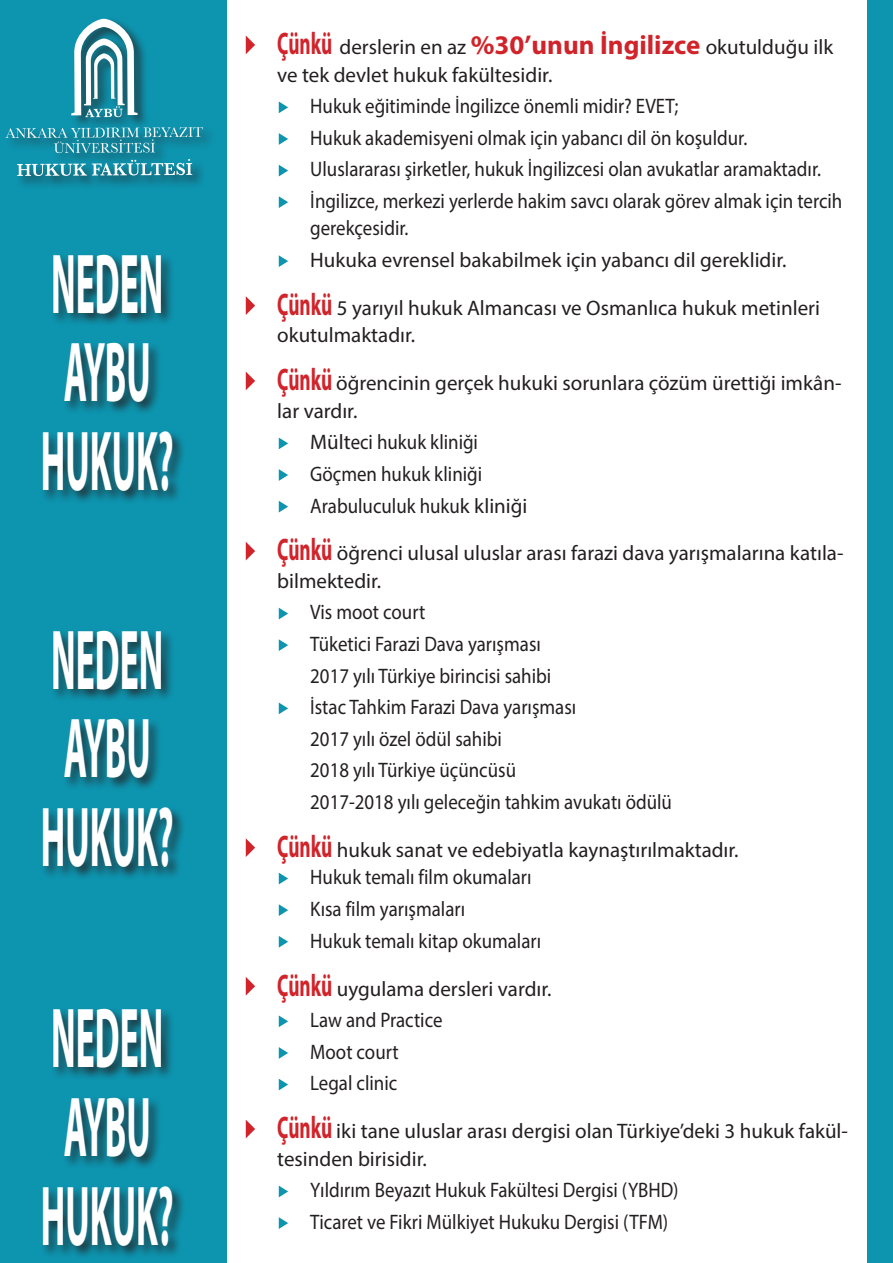
<style>
.page{position:relative;width:893px;height:1263px;background:#fff}
.page>*{position:absolute;margin:0;border:0;box-sizing:border-box;transform-origin:0 0}
.t1{font:700 85.65px/88.7px "Myriad Pro";color:#fff;scale:.42 1}
.t2{font:21px/27.3px "Myriad Pro";color:#231f20;scale:.9 1}
.t3{font:21px/27.3px "Myriad Pro";color:#231f20}
.s1{font-weight:700;font-size:31.2px;color:#d1232a}
.s2{font-weight:700;font-size:27px;color:#d1232a}
</style>
<div class="page">
<div style="left:867px;top:0;width:26px;height:1263px;background:#0d94af"></div>
<hr style="left:0;top:0;width:1px;height:1263px;background:#0d94af">
<div style="left:1px;top:0;width:225px;height:1263px;background:#0d94af"></div>
<hr style="left:226px;top:0;width:1px;height:1263px;background:#0d94af">
<div style="left:41px;top:1007px;width:146px;height:252px;background:#231f20;opacity:.75"></div>
<div style="left:41px;top:628px;width:146px;height:253px;background:#231f20;opacity:.75"></div>
<div style="left:41px;top:252px;width:146px;height:253px;background:#231f20;opacity:.75"></div>
<div style="left:5px;top:17px;width:211px;height:173px;background:#231f20;opacity:.75"></div>
<svg style="left:71px;top:19px;width:67px;height:98px;background:#73adb9"></svg>
<svg style="left:6px;top:127px;width:197px;height:26px"></svg>
<svg style="left:17px;top:159px;width:175px;height:17px"></svg>
<svg style="left:246px;top:36px;width:9px;height:18px"></svg>
<svg style="left:279px;top:101px;width:9px;height:12px"></svg>
<svg style="left:279px;top:133px;width:9px;height:12px"></svg>
<svg style="left:279px;top:165px;width:9px;height:11px"></svg>
<svg style="left:279px;top:196px;width:9px;height:12px"></svg>
<svg style="left:279px;top:255px;width:9px;height:12px"></svg>
<svg style="left:246px;top:296px;width:9px;height:19px"></svg>
<svg style="left:246px;top:372px;width:9px;height:18px"></svg>
<svg style="left:279px;top:437px;width:9px;height:12px"></svg>
<svg style="left:279px;top:469px;width:9px;height:12px"></svg>
<svg style="left:279px;top:501px;width:9px;height:11px"></svg>
<svg style="left:246px;top:542px;width:9px;height:18px"></svg>
<svg style="left:279px;top:608px;width:9px;height:11px"></svg>
<svg style="left:279px;top:639px;width:9px;height:12px"></svg>
<svg style="left:279px;top:702px;width:9px;height:12px"></svg>
<svg style="left:246px;top:838px;width:9px;height:19px"></svg>
<svg style="left:279px;top:873px;width:9px;height:11px"></svg>
<svg style="left:279px;top:904px;width:9px;height:12px"></svg>
<svg style="left:279px;top:936px;width:9px;height:12px"></svg>
<svg style="left:246px;top:977px;width:9px;height:18px"></svg>
<svg style="left:279px;top:1015px;width:9px;height:12px"></svg>
<svg style="left:279px;top:1047px;width:9px;height:12px"></svg>
<svg style="left:279px;top:1079px;width:9px;height:11px"></svg>
<svg style="left:246px;top:1120px;width:9px;height:18px"></svg>
<svg style="left:279px;top:1185px;width:9px;height:12px"></svg>
<svg style="left:279px;top:1217px;width:9px;height:12px"></svg>
<h1 class="t1" style="left:41px;top:237px;width:318px">NEDEN<br>AYBU<br>HUKUK?</h1>
<h1 class="t1" style="left:41px;top:613px;width:318px">NEDEN<br>AYBU<br>HUKUK?</h1>
<h1 class="t1" style="left:41px;top:991px;width:318px">NEDEN<br>AYBU<br>HUKUK?</h1>
<p class="t3" style="left:277px;top:33px;width:557px"><span class="s1">Çünkü</span> derslerin en az <span class="s2">%30’unun İngilizce</span> okutulduğu ilk ve tek devlet hukuk fakültesidir.</p>
<p class="t2" style="left:310px;top:92px;width:410px">Hukuk eğitiminde İngilizce önemli midir? EVET;</p>
<p class="t2" style="left:310px;top:124px;width:487px">Hukuk akademisyeni olmak için yabancı dil ön koşuldur.</p>
<p class="t2" style="left:310px;top:155px;width:569px">Uluslararası şirketler, hukuk İngilizcesi olan avukatlar aramaktadır.</p>
<p class="t2" style="left:310px;top:187px;width:593px">İngilizce, merkezi yerlerde hakim savcı olarak görev almak için tercih gerekçesidir.</p>
<p class="t3" style="left:310px;top:246px;width:478px">Hukuka evrensel bakabilmek için yabancı dil gereklidir.</p>
<p class="t3" style="left:277px;top:294px;width:544px"><span class="s1">Çünkü</span> 5 yarıyıl hukuk Almancası ve Osmanlıca hukuk metinleri okutulmaktadır.</p>
<p class="t3" style="left:277px;top:369px;width:566px"><span class="s1">Çünkü</span> öğrencinin gerçek hukuki sorunlara çözüm ürettiği imkân&shy;lar vardır.</p>
<p class="t3" style="left:310px;top:428px;width:169px">Mülteci hukuk kliniği</p>
<p class="t2" style="left:310px;top:460px;width:192px">Göçmen hukuk kliniği</p>
<p class="t2" style="left:310px;top:491px;width:243px">Arabuluculuk hukuk kliniği</p>
<p class="t3" style="left:277px;top:539px;width:568px"><span class="s1">Çünkü</span> öğrenci ulusal uluslar arası farazi dava yarışmalarına katıla&shy;bilmektedir.</p>
<p class="t2" style="left:310px;top:598px;width:129px">Vis moot court</p>
<p class="t2" style="left:310px;top:630px;width:258px">Tüketici Farazi Dava yarışması</p>
<p class="t2" style="left:310px;top:662px;width:269px">2017 yılı Türkiye birincisi sahibi</p>
<p class="t2" style="left:310px;top:693px;width:297px">İstac Tahkim Farazi Dava yarışması</p>
<p class="t2" style="left:310px;top:725px;width:215px">2017 yılı özel ödül sahibi</p>
<p class="t2" style="left:310px;top:756px;width:230px">2018 yılı Türkiye üçüncüsü</p>
<p class="t2" style="left:310px;top:788px;width:403px">2017-2018 yılı geleceğin tahkim avukatı ödülü</p>
<p class="t3" style="left:277px;top:836px;width:463px"><span class="s1">Çünkü</span> hukuk sanat ve edebiyatla kaynaştırılmaktadır.</p>
<p class="t2" style="left:310px;top:863px;width:247px">Hukuk temalı film okumaları</p>
<p class="t2" style="left:310px;top:895px;width:174px">Kısa film yarışmaları</p>
<p class="t2" style="left:310px;top:926px;width:258px">Hukuk temalı kitap okumaları</p>
<p class="t3" style="left:277px;top:974px;width:276px"><span class="s1">Çünkü</span> uygulama dersleri vardır.</p>
<p class="t2" style="left:310px;top:1006px;width:148px">Law and Practice</p>
<p class="t2" style="left:310px;top:1038px;width:100px">Moot court</p>
<p class="t2" style="left:310px;top:1069px;width:98px">Legal clinic</p>
<p class="t3" style="left:277px;top:1117px;width:572px"><span class="s1">Çünkü</span> iki tane uluslar arası dergisi olan Türkiye’deki 3 hukuk fakül&shy;tesinden birisidir.</p>
<p class="t2" style="left:310px;top:1176px;width:411px">Yıldırım Beyazıt Hukuk Fakültesi Dergisi (YBHD)</p>
<p class="t2" style="left:310px;top:1208px;width:399px">Ticaret ve Fikri Mülkiyet Hukuku Dergisi (TFM)</p>
</div>
